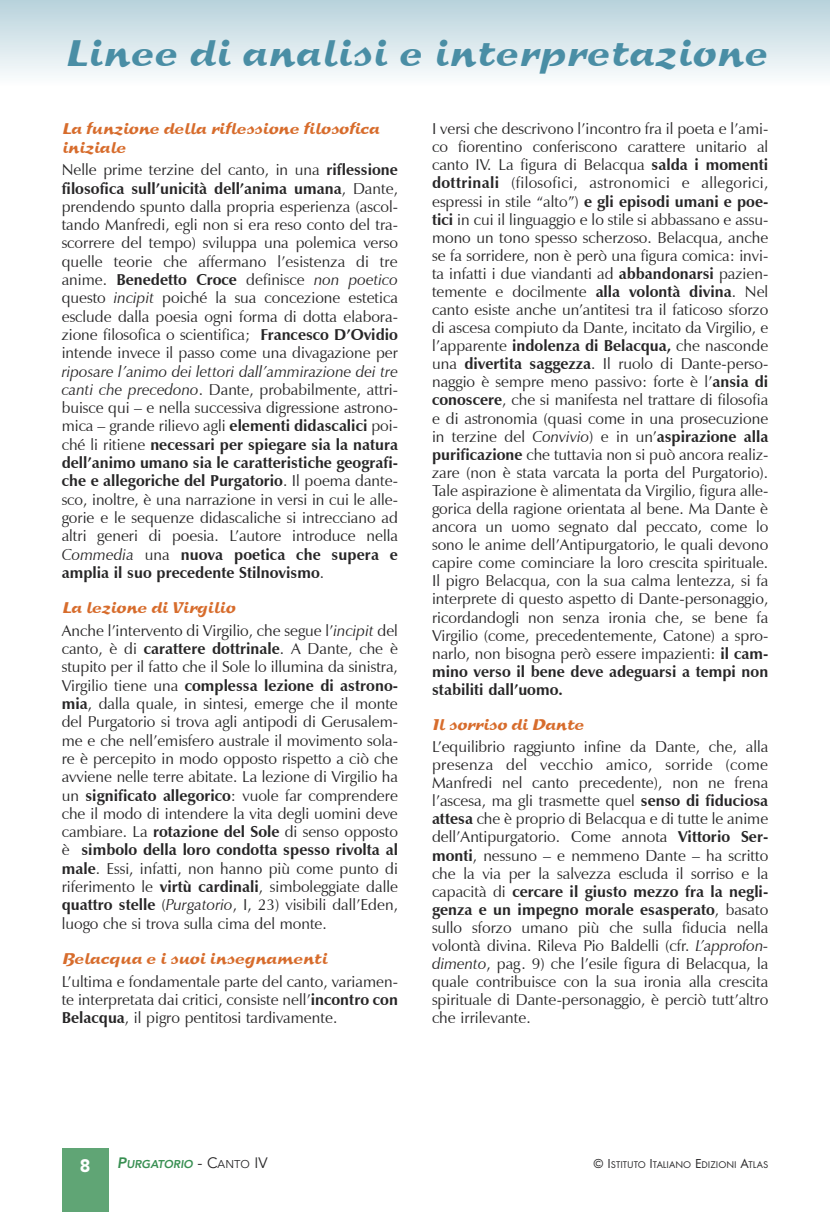
<style>
.page{position:relative;width:830px;height:1212px;background:#fff}
.page>*{position:absolute;margin:0;border:0;box-sizing:border-box;transform-origin:0 0}
.t1{font:37.5px "Sprint";letter-spacing:.03em;color:#4a8ea5;scale:.9 1}
.t2{font:900 18px "Avenir";color:#fff}
.t3{font:15.75px/18.1px "Zapf Humanist 601 BT";color:#272627;text-align:justify}
.t4{font:15.75px/18.3px "Sprint";color:#d76c2c;scale:.9 1}
.t5{font:italic 800 11.25px "Avenir";color:#388f52}
.t6{font:10.2px "Futura T";color:#272627}
.s1{font-weight:700}
.s2{font-style:italic}
.s3{font-size:15px}
.s4{font-weight:400;font-style:normal;font-size:15px;color:#272627}
.s5{font-weight:400;font-style:normal;color:#272627}
.s6{font-size:13.5px}
</style>
<div class="page">
<div style="left:62px;top:1148px;width:46px;height:64px;background:#60a575"></div>
<div style="left:0;top:0;width:829px;height:85px;background:linear-gradient(to bottom,#b7d2db,#fcfdfe)"></div>
<h1 class="t1" style="left:64px;top:30px;width:780px">Linee di analisi e interpretazione</h1>
<p class="t4" style="left:62px;top:120px;width:354px">La funzione della riflessione filosofica iniziale</p>
<p class="t3" style="left:62px;top:161px;width:337px">Nelle prime terzine del canto, in una <span class="s1">riflessione filosofica sull’unicità dell’anima umana</span>, Dante, prendendo spunto dalla propria esperienza (ascol&shy;tando Manfredi, egli non si era reso conto del tra&shy;scorrere del tempo) sviluppa una polemica verso quelle teorie che affermano l’esistenza di tre anime. <span class="s1">Benedetto Croce</span> definisce <span class="s2">non poetico </span>questo <span class="s2">incipit</span> poiché la sua concezione estetica esclude dalla poesia ogni forma di dotta elabora&shy;zione filosofica o scientifica; <span class="s1">Francesco D’Ovidio </span>intende invece il passo come una divagazione per</p>
<p class="t3" style="left:62px;top:362px;width:337px"><span class="s2">riposare l’animo dei lettori dall’ammirazione dei tre canti che precedono</span>. Dante, probabilmente, attri&shy;buisce qui – e nella successiva digressione astrono&shy;mica – grande rilievo agli <span class="s1">elementi didascalici</span> poi&shy;ché li ritiene <span class="s1">necessari per spiegare sia la natura dell’animo umano sia le caratteristiche geografi&shy;che e allegoriche del Purgatorio</span>. Il poema dante&shy;sco, inoltre, è una narrazione in versi in cui le alle&shy;gorie e le sequenze didascaliche si intrecciano ad altri generi di poesia. L’autore introduce nella <span class="s2">Commedia</span> una <span class="s1">nuova poetica che supera e amplia il suo precedente Stilnovismo</span>.</p>
<p class="t4" style="left:62px;top:598px;width:194px">La lezione di Virgilio</p>
<p class="t3" style="left:62px;top:621px;width:337px">Anche l’intervento di Virgilio, che segue l’<span class="s2">incipit</span> del canto, è di <span class="s1">carattere dottrinale</span>. A Dante, che è stupito per il fatto che il Sole lo illumina da sinistra, Virgilio tiene una <span class="s1">complessa lezione di astrono&shy;mia</span>, dalla quale, in sintesi, emerge che il monte del Purgatorio si trova agli antipodi di Gerusalem&shy;me e che nell’emisfero australe il movimento sola&shy;re è percepito in modo opposto rispetto a ciò che avviene nelle terre abitate. La lezione di Virgilio ha un <span class="s1">significato allegorico</span>: vuole far comprendere che il modo di intendere la vita degli uomini deve cambiare. La <span class="s1">rotazione del Sole</span> di senso opposto è <span class="s1">simbolo della loro condotta spesso rivolta al male</span>. Essi, infatti, non hanno più come punto di riferimento le <span class="s1">virtù cardinali</span>, simboleggiate dalle <span class="s1">quattro stelle</span> (<span class="s2">Purgatorio</span>, I, 23) visibili dall’Eden, luogo che si trova sulla cima del monte.</p>
<p class="t4" style="left:62px;top:949px;width:296px">Belacqua e i suoi insegnamenti</p>
<p class="t3" style="left:62px;top:972px;width:337px">L’ultima e fondamentale parte del canto, variamen&shy;te interpretata dai critici, consiste nell’<span class="s1">incontro con Belacqua</span>, il pigro pentitosi tardivamente.</p>
<p class="t3" style="left:432px;top:120px;width:337px">I versi che descrivono l’incontro fra il poeta e l’ami&shy;co fiorentino conferiscono carattere unitario al canto IV. La figura di Belacqua <span class="s1">salda i momenti dottrinali</span> (filosofici, astronomici e allegorici, espressi in stile “alto”) <span class="s1">e gli episodi umani e poe&shy;tici</span> in cui il linguaggio e lo stile si abbassano e assu&shy;mono un tono spesso scherzoso. Belacqua, anche se fa sorridere, non è però una figura comica: invi&shy;ta infatti i due viandanti ad <span class="s1">abbandonarsi</span> pazien&shy;temente e docilmente <span class="s1">alla volontà divina</span>. Nel canto esiste anche un’antitesi tra il faticoso sforzo di ascesa compiuto da Dante, incitato da Virgilio, e l’apparente <span class="s1">indolenza di Belacqua,</span> che nasconde una <span class="s1">divertita saggezza</span>. Il ruolo di Dante-perso&shy;naggio è sempre meno passivo: forte è l’<span class="s1">ansia di conoscere</span>, che si manifesta nel trattare di filosofia e di astronomia (quasi come in una prosecuzione in terzine del <span class="s2">Convivio</span>) e in un’<span class="s1">aspirazione alla purificazione</span> che tuttavia non si può ancora realiz&shy;zare (non è stata varcata la porta del Purgatorio).<br>Tale aspirazione è alimentata da Virgilio, figura alle&shy;gorica della ragione orientata al bene. Ma Dante è ancora un uomo segnato dal peccato, come lo sono le anime dell’Antipurgatorio, le quali devono capire come cominciare la loro crescita spirituale.<br>Il pigro Belacqua, con la sua calma lentezza, si fa interprete di questo aspetto di Dante-personaggio, ricordandogli non senza ironia che, se bene fa Virgilio (come, precedentemente, Catone) a spro&shy;narlo, non bisogna però essere impazienti: <span class="s1">il cam&shy;mino verso il bene deve adeguarsi a tempi non stabiliti dall’uomo.</span></p>
<p class="t4" style="left:432px;top:715px;width:169px">Il sorriso di Dante</p>
<p class="t3" style="left:432px;top:737px;width:337px">L’equilibrio raggiunto infine da Dante, che, alla presenza del vecchio amico, sorride (come Manfredi nel canto precedente), non ne frena l’ascesa, ma gli trasmette quel <span class="s1">senso di fiduciosa attesa</span> che è proprio di Belacqua e di tutte le anime dell’Antipurgatorio. Come annota <span class="s1">Vittorio Ser - mon ti</span>, nessuno – e nemmeno Dante – ha scritto che la via per la salvezza escluda il sorriso e la capacità di <span class="s1">cercare il giusto mezzo fra la negli&shy;genza e un impegno morale esasperato</span>, basato sullo sforzo umano più che sulla fiducia nella volontà divina. Rileva Pio Baldelli (cfr. <span class="s2">L’approfon&shy;dimento</span>, pag. 9) che l’esile figura di Belacqua, la quale contribuisce con la sua ironia alla crescita spirituale di Dante-personaggio, è perciò tutt’altro che irrilevante.</p>
<p class="t2" style="left:80px;top:1159px;width:12px">8</p>
<p class="t5" style="left:117px;top:1159px;width:152px"><span class="s3">P</span>URGATORIO <span class="s4">- C</span><span class="s5">ANTO</span> <span class="s4">IV</span></p>
<p class="t6" style="left:593px;top:1158px;width:176px"><span class="s6">© I</span>STITUTO <span class="s6">I</span>TALIANO <span class="s6">E</span>DIZIONI <span class="s6">A</span>TLAS</p>
</div>
